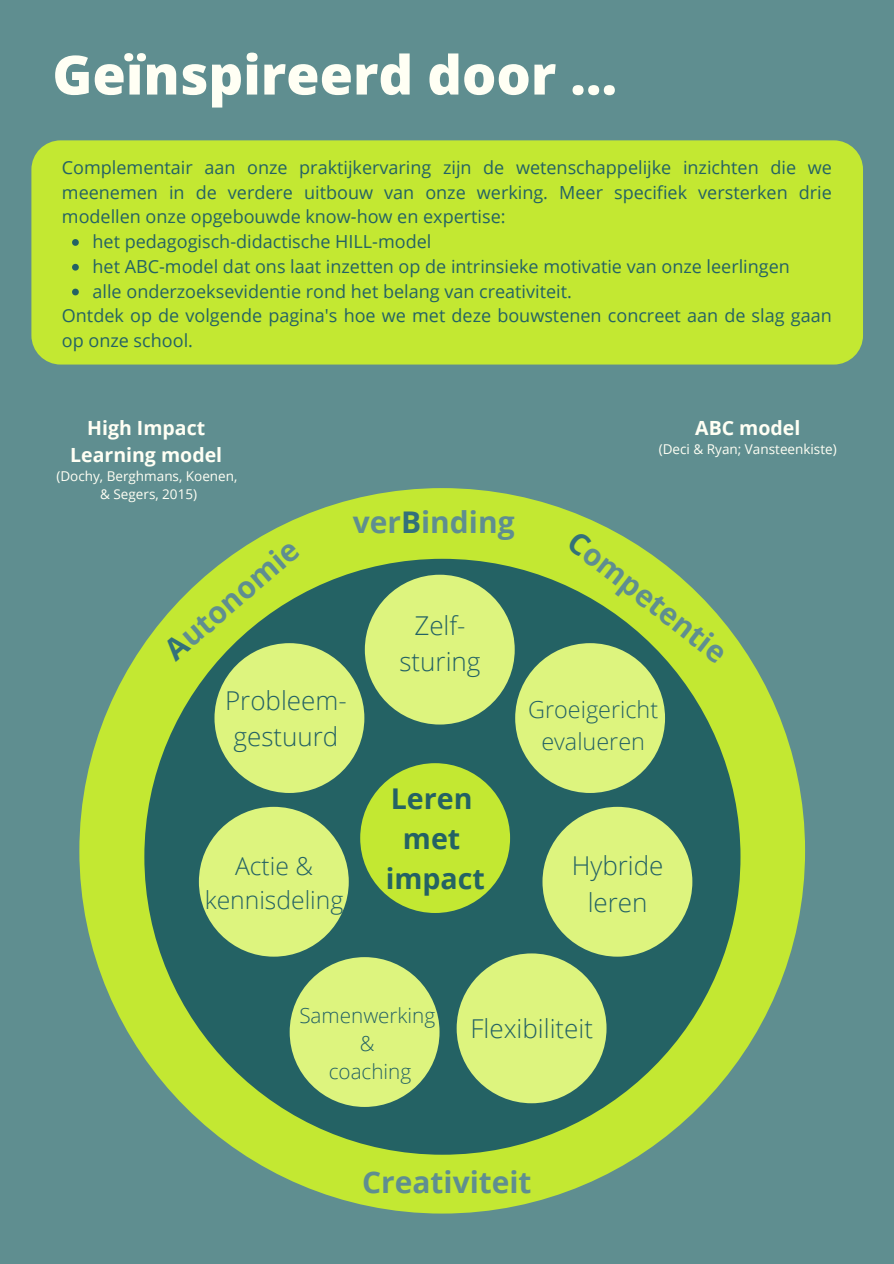
<style>
.page{position:relative;width:894px;height:1264px;background:#fff}
.page>*{position:absolute;margin:0;border:0;box-sizing:border-box;transform-origin:0 0}
.t1{font:800 54px "Open Sans";color:#fffff4}
.t2{font:700 29.85px "Open Sans";color:#5f8e90}
.t3{font:700 29.55px "Open Sans";color:#5f8e90}
.t4{font:700 28.65px/39.9px "Open Sans";color:#246264;text-align:center}
.t5{font:300 25.95px/36px "Open Sans";color:#246264;text-align:center}
.t6{font:300 24.75px/34px "Open Sans";color:#246264;text-align:center}
.t7{font:300 23.4px/32.1px "Open Sans";color:#246264;text-align:center}
.t8{font:300 20.7px/28.2px "Open Sans";color:#246264;text-align:center}
.t9{font:700 19.5px/27px "Open Sans";color:#fffff4;text-align:center}
.t10{font:18px/24.8px "Open Sans";color:#246264}
.t11{font:13.5px/18px "Open Sans";color:#fffff4;text-align:center}
.s1{color:#32717a}
</style>
<div class="page">
<div style="left:0;top:0;width:893px;height:1263px;background:#5f8e90"></div>
<div style="left:31px;top:140px;width:831px;height:224px;background:#c3e832;border-radius:29px"></div>
<svg style="left:72px;top:239px;width:7px;height:7px"></svg>
<svg style="left:72px;top:264px;width:7px;height:6px"></svg>
<svg style="left:72px;top:288px;width:7px;height:7px"></svg>
<div style="left:79px;top:488px;width:725px;height:725px;background:#c3e832;border-radius:50%"></div>
<div style="left:144px;top:559px;width:596px;height:595px;background:#246264;border-radius:50%"></div>
<div style="left:360px;top:763px;width:150px;height:150px;background:#c3e832;border-radius:50%"></div>
<div style="left:515px;top:643px;width:150px;height:150px;background:#ddf47e;border-radius:50%"></div>
<div style="left:199px;top:806px;width:149px;height:150px;background:#ddf47e;border-radius:50%"></div>
<div style="left:214px;top:643px;width:150px;height:150px;background:#ddf47e;border-radius:50%"></div>
<div style="left:365px;top:574px;width:149px;height:150px;background:#ddf47e;border-radius:50%"></div>
<div style="left:542px;top:806px;width:150px;height:150px;background:#ddf47e;border-radius:50%"></div>
<div style="left:289px;top:957px;width:150px;height:149px;background:#ddf47e;border-radius:50%"></div>
<div style="left:456px;top:953px;width:150px;height:150px;background:#ddf47e;border-radius:50%"></div>
<h1 class="t1" style="left:52px;top:37px;width:566px">Geïnspireerd door ...</h1>
<p class="t10" style="left:62px;top:154px;width:771px;text-align:justify">Complementair aan onze praktijkervaring zijn de wetenschappelijke inzichten die we meenemen in de verdere uitbouw van onze werking. Meer specifiek versterken drie modellen onze opgebouwde know-how en expertise:</p>
<p class="t10" style="left:92px;top:229px;width:698px">het pedagogisch-didactische HILL-model<br>het ABC-model dat ons laat inzetten op de intrinsieke motivatie van onze leerlingen alle onderzoeksevidentie rond het belang van creativiteit.</p>
<p class="t10" style="left:62px;top:303px;width:771px">Ontdek op de volgende pagina's hoe we met deze bouwstenen concreet aan de slag gaan op onze school.</p>
<p class="t9" style="left:70px;top:414px;width:153px">High Impact<br>Learning model</p>
<p class="t11" style="left:56px;top:467px;width:182px">(Dochy, Berghmans, Koenen, &amp; Segers, 2015)</p>
<p class="t9" style="left:695px;top:414px;width:107px">ABC model</p>
<p class="t11" style="left:658px;top:440px;width:179px">(Deci &amp; Ryan; Vansteenkiste)</p>
<h2 class="t2" style="left:353px;top:501px;width:163px">ver<span class="s1">B</span>inding</h2>
<h2 class="t2" style="left:155px;top:638px;width:167px;rotate:-41deg"><span class="s1">A</span>utonomie</h2>
<h3 class="t3" style="left:584px;top:521px;width:193px;rotate:38deg"><span class="s1">C</span>ompetentie</h3>
<h3 class="t5" style="left:399px;top:606px;width:83px">Zelf&shy;sturing</h3>
<h3 class="t5" style="left:225px;top:681px;width:123px">Probleem&shy;gestuurd</h3>
<h3 class="t6" style="left:205px;top:848px;width:140px">Actie &amp; kennisdeling</h3>
<h3 class="t4" style="left:385px;top:777px;width:101px">Leren met impact</h3>
<p class="t7" style="left:528px;top:692px;width:131px">Groeigericht evalueren</p>
<h3 class="t5" style="left:571px;top:847px;width:93px">Hybride leren</h3>
<p class="t8" style="left:299px;top:1000px;width:137px">Samenwerking &amp;<br>coaching</p>
<h3 class="t5" style="left:470px;top:1009px;width:124px">Flexibiliteit</h3>
<h2 class="t2" style="left:362px;top:1160px;width:171px">Creativiteit</h2>
</div>
